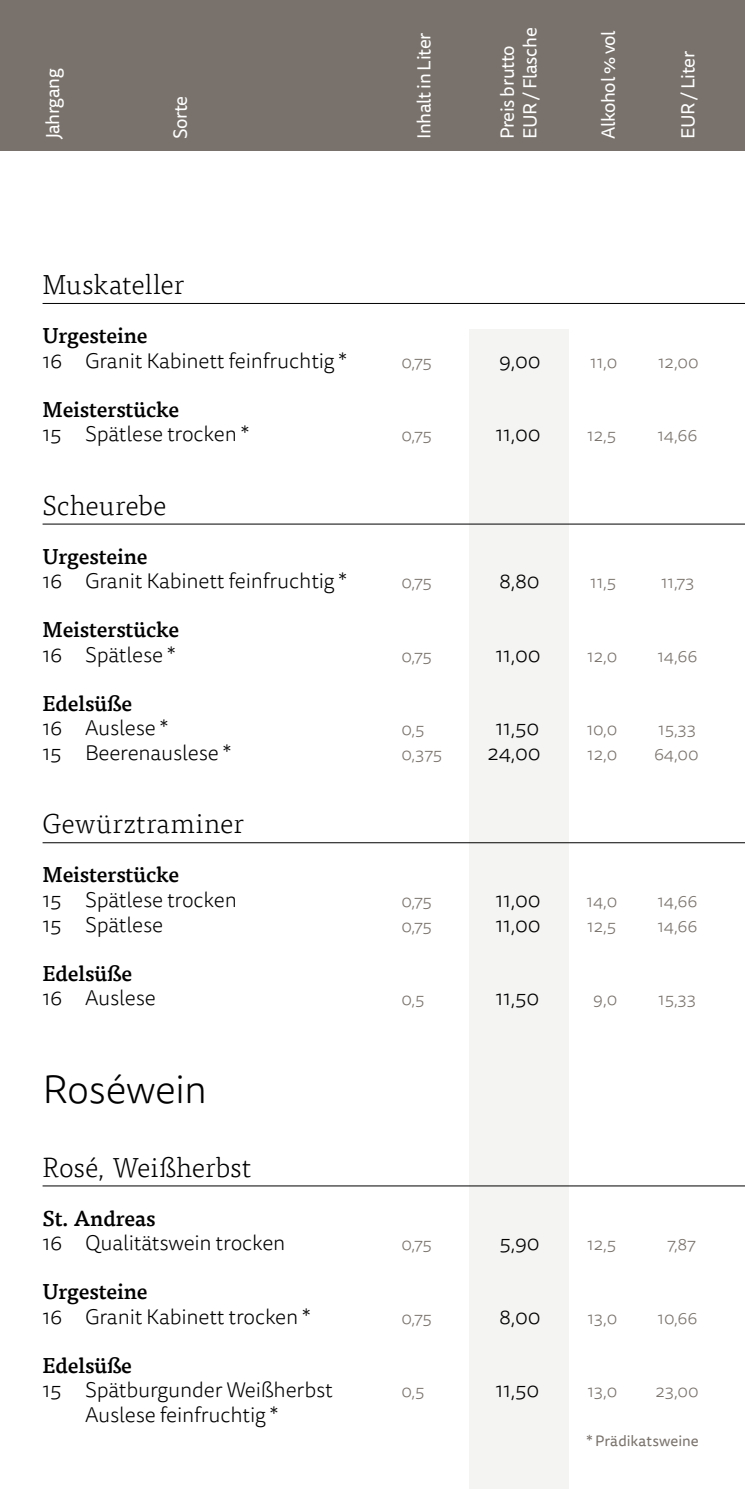
<style>
.page{position:relative;width:745px;height:1489px;background:#fff}
.page>*{position:absolute;margin:0;border:0;box-sizing:border-box;transform-origin:0 0}
.t1{font:300 40px "Tisa Sans Pro";letter-spacing:-.015em;color:#000}
.t2{font:300 27.5px "FF Tisa Pro";color:#000}
.t3{font:300 21.25px "Tisa Sans Pro";letter-spacing:-.01em;color:#000}
.t4{font:500 21.25px "FF Tisa Pro";letter-spacing:-.01em;color:#000}
.t5{font:18.75px/22.5px "Tisa Sans Pro";letter-spacing:-.02em;color:#fff}
.t6{font:300 17.5px "Tisa Sans Pro";letter-spacing:-.005em;color:#79726c}
.t7{font:15px "Tisa Sans Pro";color:#79726c}
</style>
<div class="page">
<div style="left:0;top:0;width:744px;height:150px;background:#79726c"></div>
<div style="left:469px;top:329px;width:99px;height:1159px;background:#f4f4f3"></div>
<hr style="left:43px;top:303px;width:701px;height:1px;background:#000">
<hr style="left:43px;top:523px;width:701px;height:1px;background:#000">
<hr style="left:43px;top:842px;width:701px;height:1px;background:#000">
<hr style="left:43px;top:1185px;width:701px;height:1px;background:#000">
<p class="t5" style="left:42px;top:139px;width:72px;rotate:-90deg">Jahrgang</p>
<p class="t5" style="left:169px;top:139px;width:45px;rotate:-90deg">Sorte</p>
<p class="t5" style="left:413px;top:139px;width:108px;rotate:-90deg">Inhalt in Liter</p>
<p class="t5" style="left:496px;top:139px;width:113px;rotate:-90deg">Preis brutto<br>EUR / Flasche</p>
<p class="t5" style="left:597px;top:139px;width:111px;rotate:-90deg">Alkohol % vol</p>
<p class="t5" style="left:676px;top:139px;width:90px;rotate:-90deg">EUR / Liter</p>
<p class="t2" style="left:43px;top:265px;width:143px">Muskateller</p>
<p class="t4" style="left:43px;top:319px;width:107px">Urgesteine</p>
<p class="t3" style="left:43px;top:347px;width:306px">16 Granit Kabinett feinfruchtig *</p>
<p class="t6" style="left:401px;top:350px;width:32px">0,75</p>
<p class="t3" style="left:498px;top:347px;width:43px">9,00</p>
<p class="t6" style="left:590px;top:350px;width:29px">11,0</p>
<p class="t6" style="left:657px;top:350px;width:42px">12,00</p>
<p class="t4" style="left:43px;top:393px;width:138px">Meisterstücke</p>
<p class="t3" style="left:43px;top:420px;width:208px">15 Spätlese trocken *</p>
<p class="t6" style="left:401px;top:424px;width:32px">0,75</p>
<p class="t3" style="left:495px;top:420px;width:47px">11,00</p>
<p class="t6" style="left:587px;top:424px;width:30px">12,5</p>
<p class="t6" style="left:657px;top:424px;width:41px">14,66</p>
<p class="t2" style="left:43px;top:486px;width:125px">Scheurebe</p>
<p class="t4" style="left:43px;top:540px;width:107px">Urgesteine</p>
<p class="t3" style="left:43px;top:567px;width:306px">16 Granit Kabinett feinfruchtig *</p>
<p class="t6" style="left:401px;top:571px;width:32px">0,75</p>
<p class="t3" style="left:499px;top:567px;width:42px">8,80</p>
<p class="t6" style="left:590px;top:571px;width:27px">11,5</p>
<p class="t6" style="left:660px;top:571px;width:35px">11,73</p>
<p class="t4" style="left:43px;top:613px;width:138px">Meisterstücke</p>
<p class="t3" style="left:43px;top:641px;width:134px">16 Spätlese *</p>
<p class="t6" style="left:401px;top:644px;width:32px">0,75</p>
<p class="t3" style="left:495px;top:641px;width:47px">11,00</p>
<p class="t6" style="left:587px;top:644px;width:32px">12,0</p>
<p class="t6" style="left:657px;top:644px;width:41px">14,66</p>
<p class="t4" style="left:43px;top:687px;width:91px">Edelsüße</p>
<p class="t3" style="left:43px;top:714px;width:127px">16 Auslese *</p>
<p class="t6" style="left:401px;top:718px;width:25px">0,5</p>
<p class="t3" style="left:495px;top:714px;width:45px">11,50</p>
<p class="t6" style="left:586px;top:718px;width:32px">10,0</p>
<p class="t6" style="left:657px;top:718px;width:39px">15,33</p>
<p class="t3" style="left:43px;top:739px;width:190px">15 Beerenauslese *</p>
<p class="t6" style="left:401px;top:742px;width:42px">0,375</p>
<p class="t3" style="left:487px;top:739px;width:55px">24,00</p>
<p class="t6" style="left:587px;top:742px;width:32px">12,0</p>
<p class="t6" style="left:653px;top:742px;width:46px">64,00</p>
<p class="t2" style="left:43px;top:804px;width:203px">Gewürztraminer</p>
<p class="t4" style="left:43px;top:858px;width:138px">Meisterstücke</p>
<p class="t3" style="left:43px;top:886px;width:196px">15 Spätlese trocken</p>
<p class="t6" style="left:401px;top:889px;width:32px">0,75</p>
<p class="t3" style="left:495px;top:886px;width:47px">11,00</p>
<p class="t6" style="left:586px;top:889px;width:32px">14,0</p>
<p class="t6" style="left:657px;top:889px;width:41px">14,66</p>
<p class="t3" style="left:43px;top:910px;width:122px">15 Spätlese</p>
<p class="t6" style="left:401px;top:914px;width:32px">0,75</p>
<p class="t3" style="left:495px;top:910px;width:47px">11,00</p>
<p class="t6" style="left:587px;top:914px;width:30px">12,5</p>
<p class="t6" style="left:657px;top:914px;width:41px">14,66</p>
<p class="t4" style="left:43px;top:956px;width:91px">Edelsüße</p>
<p class="t3" style="left:43px;top:984px;width:115px">16 Auslese</p>
<p class="t6" style="left:401px;top:987px;width:25px">0,5</p>
<p class="t3" style="left:495px;top:984px;width:45px">11,50</p>
<p class="t6" style="left:593px;top:987px;width:26px">9,0</p>
<p class="t6" style="left:657px;top:987px;width:39px">15,33</p>
<h1 class="t1" style="left:43px;top:1063px;width:166px">Roséwein</h1>
<p class="t2" style="left:43px;top:1147px;width:210px">Rosé, Weißherbst</p>
<p class="t4" style="left:43px;top:1201px;width:114px">St. Andreas</p>
<p class="t3" style="left:43px;top:1229px;width:244px">16 Qualitätswein trocken</p>
<p class="t6" style="left:401px;top:1232px;width:32px">0,75</p>
<p class="t3" style="left:499px;top:1229px;width:42px">5,90</p>
<p class="t6" style="left:587px;top:1232px;width:30px">12,5</p>
<p class="t6" style="left:666px;top:1232px;width:30px">7,87</p>
<p class="t4" style="left:43px;top:1275px;width:107px">Urgesteine</p>
<p class="t3" style="left:43px;top:1302px;width:269px">16 Granit Kabinett trocken *</p>
<p class="t6" style="left:401px;top:1306px;width:32px">0,75</p>
<p class="t3" style="left:499px;top:1302px;width:43px">8,00</p>
<p class="t6" style="left:587px;top:1306px;width:31px">13,0</p>
<p class="t6" style="left:657px;top:1306px;width:41px">10,66</p>
<p class="t4" style="left:43px;top:1348px;width:91px">Edelsüße</p>
<p class="t3" style="left:43px;top:1376px;width:292px">15 Spätburgunder Weißherbst</p>
<p class="t6" style="left:401px;top:1379px;width:25px">0,5</p>
<p class="t3" style="left:495px;top:1376px;width:45px">11,50</p>
<p class="t6" style="left:587px;top:1379px;width:31px">13,0</p>
<p class="t6" style="left:655px;top:1379px;width:45px">23,00</p>
<p class="t3" style="left:85px;top:1400px;width:194px">Auslese feinfruchtig *</p>
<p class="t7" style="left:586px;top:1430px;width:114px">* Prädikatsweine</p>
</div>
